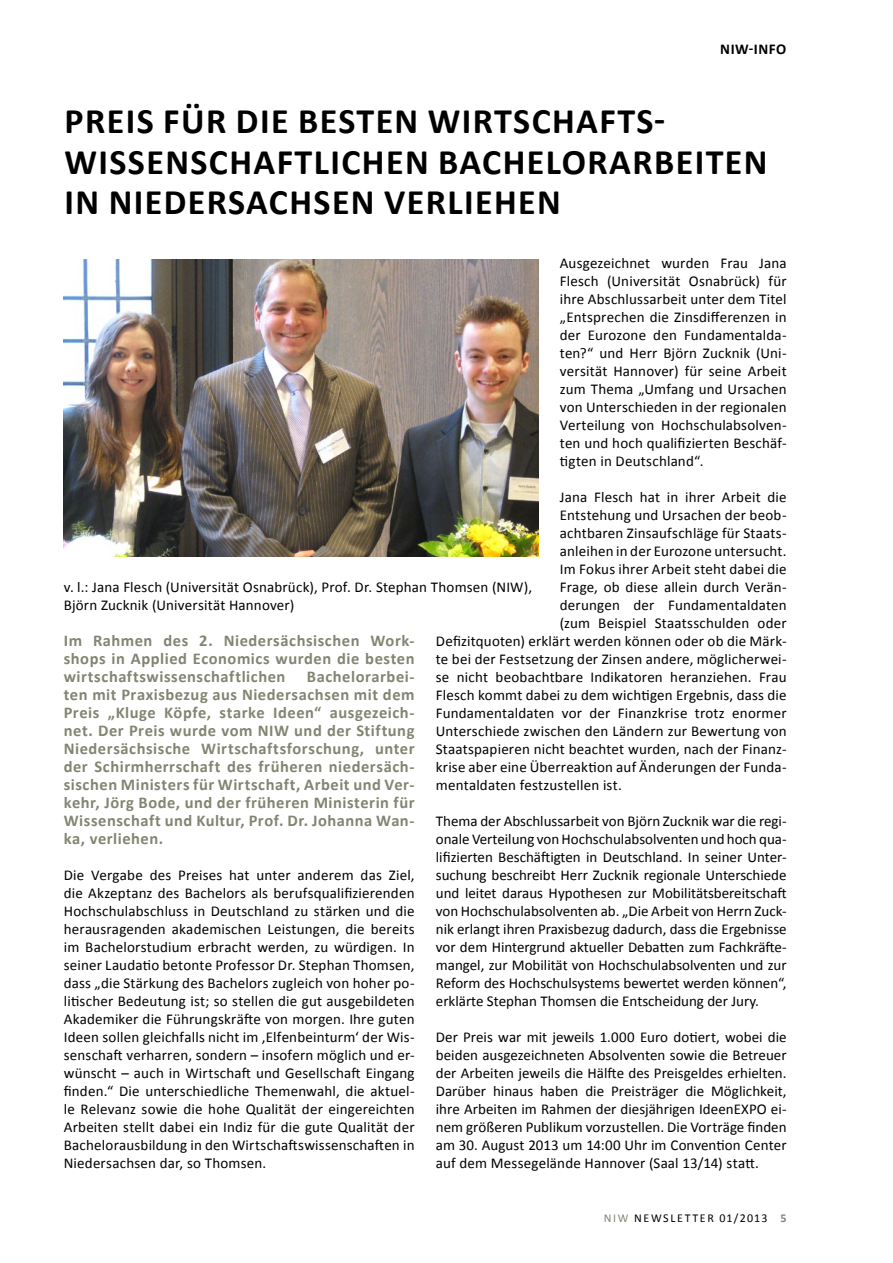
<style>
.page{position:relative;width:893px;height:1263px;background:#fff}
.page>*{position:absolute;margin:0;border:0;box-sizing:border-box;transform-origin:0 0}
.t1{font:700 36px "Calibri";letter-spacing:.04em;color:#000}
.t2{font:700 16.5px/18px "Calibri";letter-spacing:.03em;color:#848473;text-align:justify}
.t3{font:15px/18px "Calibri";letter-spacing:.01em;color:#000;text-align:justify}
.t4{font:700 15px "Calibri";color:#000}
.t5{font:12px "Calibri";letter-spacing:.1em;color:#000}
.t6{font:12px "Calibri";color:#848473}
.s1{font-weight:700;color:#848473}
</style>
<div class="page">
<img style="left:64px;top:259px;width:475px;height:297px">
<p class="t4" style="left:720px;top:39px;width:68px">NIW-in fo</p>
<h1 class="t1" style="left:64px;top:98px;width:38px">Preis</h1>
<h1 class="t1" style="left:163px;top:98px;width:90px">für die</h1>
<h1 class="t1" style="left:298px;top:98px;width:152px">bestenwir</h1>
<h1 class="t1" style="left:494px;top:98px;width:172px">tschafts-</h1>
<h1 class="t1" style="left:64px;top:139px;width:22px">wissens</h1>
<h1 class="t1" style="left:209px;top:139px;width:442px">chaftlichen Bachelorarbei</h1>
<h1 class="t1" style="left:706px;top:139px;width:40px">ten</h1>
<h1 class="t1" style="left:64px;top:179px;width:89px">in Nieders</h1>
<h1 class="t1" style="left:246px;top:179px;width:88px">achsen</h1>
<h1 class="t1" style="left:384px;top:179px;width:154px">verliehen</h1>
<p class="t3" style="left:560px;top:254px;width:228px">Ausgezeichnet wurden Frau Jana Flesch (Universität Osnabrück) für ihre Abschlussarbeit unter dem Titel „Entsprechen die Zinsdifferenzen in der Eurozone den Fundamentalda&shy;ten?“ und Herr Björn Zucknik (Uni&shy;versität Hannover) für seine Arbeit zum Thema „Umfang und Ursachen von Unterschieden in der regionalen Verteilung von Hochschulabsolven&shy;ten und hoch qualifizierten Beschäf&shy;tigten in Deutschland“.</p>
<p class="t3" style="left:560px;top:488px;width:228px">Jana Flesch hat in ihrer Arbeit die</p>
<p class="t3" style="left:560px;top:506px;width:228px">Entstehung und Ursachen der beob-</p>
<p class="t3" style="left:560px;top:524px;width:228px">achtbaren Zinsaufschläge für Staats-</p>
<p class="t3" style="left:560px;top:542px;width:228px">anleihen in der Eurozone untersucht.</p>
<p class="t3" style="left:560px;top:560px;width:228px">Im Fokus ihrer Arbeit steht dabei die</p>
<p class="t3" style="left:560px;top:578px;width:228px">Frage, ob diese allein durch Verän-</p>
<p class="t3" style="left:560px;top:596px;width:228px">derungen der Fundamentaldaten</p>
<p class="t3" style="left:560px;top:614px;width:228px">(zum Beispiel Staatsschulden oder</p>
<p class="t3" style="left:436px;top:632px;width:352px">Defizitquoten) erklärt werden können oder ob die Märk-</p>
<p class="t3" style="left:436px;top:650px;width:352px">te bei der Festsetzung der Zinsen andere, möglicherwei-</p>
<p class="t3" style="left:436px;top:668px;width:352px">se nicht beobachtbare Indikatoren heranziehen. Frau</p>
<p class="t3" style="left:436px;top:686px;width:352px">Flesch kommt dabei zu dem wichtigen Ergebnis, dass die</p>
<p class="t3" style="left:436px;top:704px;width:352px">Fundamentaldaten vor der Finanzkrise trotz enormer</p>
<p class="t3" style="left:436px;top:722px;width:352px">Unterschiede zwischen den Ländern zur Bewertung von</p>
<p class="t3" style="left:436px;top:740px;width:352px">Staatspapieren nicht beachtet wurden, nach der Finanz-</p>
<p class="t3" style="left:436px;top:758px;width:352px">krise aber eine Überreaktion auf Änderungen der Funda-</p>
<p class="t3" style="left:436px;top:776px;width:187px">mentaldaten festzustellen ist.</p>
<p class="t3" style="left:436px;top:812px;width:352px">Thema der Abschlussarbeit von Björn Zucknik war die regi&shy;onale Verteilung von Hochschulabsolventen und hoch qua&shy;lifizierten Beschäftigten in Deutschland. In seiner Unter&shy;suchung beschreibt Herr Zucknik regionale Unterschiede und leitet daraus Hypothesen zur Mobilitätsbereitschaft von Hochschulabsolventen ab. „Die Arbeit von Herrn Zuck&shy;nik erlangt ihren Praxisbezug dadurch, dass die Ergebnisse vor dem Hintergrund aktueller Debatten zum Fachkräfte&shy;mangel, zur Mobilität von Hochschulabsolventen und zur Reform des Hochschulsystems bewertet werden können“, erklärte Stephan Thomsen die Entscheidung der Jury.</p>
<p class="t3" style="left:436px;top:1028px;width:352px">Der Preis war mit jeweils 1.000 Euro dotiert, wobei die beiden ausgezeichneten Absolventen sowie die Betreuer der Arbeiten jeweils die Hälfte des Preisgeldes erhielten.<br>Darüber hinaus haben die Preisträger die Möglichkeit, ihre Arbeiten im Rahmen der diesjährigen IdeenEXPO ei&shy;nem größeren Publikum vorzustellen. Die Vorträge finden am 30. August 2013 um 14:00 Uhr im Convention Center auf dem Messegelände Hannover (Saal 13/14) statt.</p>
<p class="t3" style="left:64px;top:578px;width:470px">v. l.: Jana Flesch (Universität Osnabrück), Prof. Dr. Stephan Thomsen (NIW),<br>Björn Zucknik (Universität Hannover)</p>
<p class="t2" style="left:64px;top:632px;width:352px">Im Rahmen des 2. Niedersächsischen Work&shy;shops in Applied Economics wurden die besten wirtschaftswissenschaftlichen</p>
<p class="t2" style="left:64px;top:668px;width:352px;text-indent:243px">Bachelorarbei&shy;ten mit Praxisbezug aus Niedersachsen mit dem Preis „Kluge Köpfe, starke Ideen“ ausgezeich&shy;net. Der Preis wurde vom NIW und der Stiftung Niedersächsische Wirtschaftsforschung, unter der Schirmherrschaft des früheren niedersäch&shy;sischen Ministers für Wirtschaft, Arbeit und Ver&shy;kehr, Jörg Bode, und der früheren Ministerin für Wissenschaft und Kultur, Prof. Dr. Johanna Wan&shy;ka, verliehen.</p>
<p class="t3" style="left:64px;top:866px;width:352px">Die Vergabe des Preises hat unter anderem das Ziel, die Akzeptanz des Bachelors als berufsqualifizierenden Hochschulabschluss in Deutschland zu stärken und die herausragenden akademischen Leistungen, die bereits im Bachelorstudium erbracht werden, zu würdigen. In seiner Laudatio betonte Professor Dr. Stephan Thomsen, dass „die Stärkung des Bachelors zugleich von hoher po&shy;litischer Bedeutung ist; so stellen die gut ausgebildeten Akademiker die Führungskräfte von morgen. Ihre guten Ideen sollen gleichfalls nicht im ‚Elfenbeinturm‘ der Wis&shy;senschaft verharren, sondern – insofern möglich und er&shy;wünscht – auch in Wirtschaft und Gesellschaft Eingang finden.“ Die unterschiedliche Themenwahl, die aktuel&shy;le Relevanz sowie die hohe Qualität der eingereichten Arbeiten stellt dabei ein Indiz für die gute Qualität der Bachelorausbildung in den Wirtschaftswissenschaften in Niedersachsen dar, so Thomsen.</p>
<p class="t6" style="left:604px;top:1211px;width:9px">niw</p>
<p class="t5" style="left:634px;top:1211px;width:10px">news</p>
<p class="t5" style="left:670px;top:1211px;width:15px">lette</p>
<p class="t5" style="left:707px;top:1211px;width:81px">r 01/2013 <span class="s1">5</span></p>
</div>
